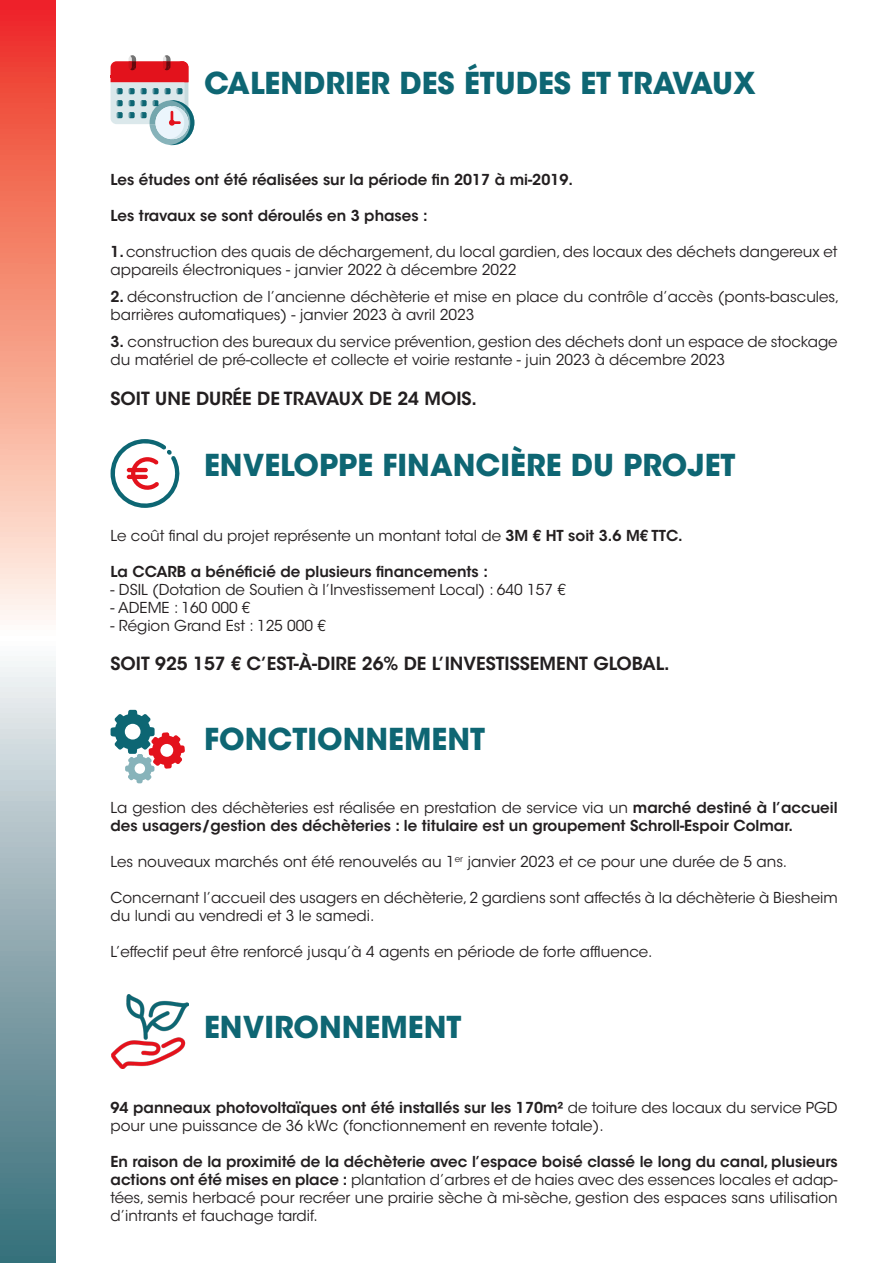
<style>
.page{position:relative;width:893px;height:1263px;background:#fff}
.page>*{position:absolute;margin:0;border:0;box-sizing:border-box;transform-origin:0 0}
.t1{font:700 30px "ITC Avant Garde Std";color:#0e6673}
.t2{font:600 18px "ITC Avant Garde Std";color:#231f20}
.t3{font:15px/18px "ITC Avant Garde Std";color:#231f20}
.t4{font:600 15px/18px "ITC Avant Garde Std";color:#231f20}
.s1{font-weight:600}
.s2{font-weight:400}
</style>
<div class="page">
<svg style="left:0;top:0;width:55px;height:1263px;background:#c4a19b"></svg>
<svg style="left:111px;top:55px;width:83px;height:90px"></svg>
<svg style="left:111px;top:439px;width:69px;height:69px"></svg>
<svg style="left:111px;top:710px;width:74px;height:73px"></svg>
<img style="left:112px;top:994px;width:77px;height:74px">
<p class="t1" style="left:204px;top:64px;width:553px">CALENDRIER DES ÉTUDES ET TRAVAUX</p>
<p class="t4" style="left:111px;top:171px;width:464px">Les études ont été réalisées sur la période fin 2017 à mi-2019.</p>
<p class="t4" style="left:111px;top:207px;width:319px">Les travaux se sont déroulés en 3 phases :</p>
<p class="t3" style="left:111px;top:243px;width:729px"><span class="s1">1.</span> construction des quais de déchargement, du local gardien, des locaux des déchets dangereux et appareils électroniques - janvier 2022 à décembre 2022</p>
<p class="t3" style="left:111px;top:288px;width:730px"><span class="s1">2.</span> déconstruction de l’ancienne déchèterie et mise en place du contrôle d’accès (ponts-bascules, barrières automatiques) - janvier 2023 à avril 2023</p>
<p class="t3" style="left:111px;top:333px;width:729px"><span class="s1">3.</span> construction des bureaux du service prévention, gestion des déchets dont un espace de stockage du matériel de pré-collecte et collecte et voirie restante - juin 2023 à décembre 2023</p>
<p class="t2" style="left:111px;top:387px;width:368px">SOIT UNE DURÉE DE TRAVAUX DE 24 MOIS.</p>
<p class="t1" style="left:204px;top:446px;width:533px">ENVELOPPE FINANCIÈRE DU PROJET</p>
<p class="t3" style="left:111px;top:526px;width:574px">Le coût final du projet représente un montant total de <span class="s1">3M € HT soit 3.6 M€ TTC.</span></p>
<p class="t4" style="left:111px;top:562px;width:379px">La CCARB a bénéficié de plusieurs financements :</p>
<p class="t3" style="left:111px;top:580px;width:457px">- DSIL (Dotation de Soutien à l’Investissement Local) : 640 157 €</p>
<p class="t3" style="left:111px;top:598px;width:141px">- ADEME : 160 000 €</p>
<p class="t3" style="left:111px;top:616px;width:217px">- Région Grand Est : 125 000 €</p>
<p class="t2" style="left:111px;top:652px;width:561px">SOIT 925 157 € C’EST-À-DIRE 26% DE L’INVESTISSEMENT GLOBAL.</p>
<p class="t1" style="left:204px;top:719px;width:283px">FONCTIONNEMENT</p>
<p class="t4" style="left:111px;top:798px;width:729px"><span class="s2">La gestion des déchèteries est réalisée en prestation de service via un</span> marché destiné à l’accueil des usagers/gestion des déchèteries : le titulaire est un groupement Schroll-Espoir Colmar.</p>
<p class="t3" style="left:111px;top:853px;width:678px">Les nouveaux marchés ont été renouvelés au 1<sup>er</sup> janvier 2023 et ce pour une durée de 5 ans.</p>
<p class="t3" style="left:111px;top:889px;width:729px">Concernant l’accueil des usagers en déchèterie, 2 gardiens sont affectés à la déchèterie à Biesheim du lundi au vendredi et 3 le samedi.</p>
<p class="t3" style="left:111px;top:943px;width:543px">L’effectif peut être renforcé jusqu’à 4 agents en période de forte affluence.</p>
<p class="t1" style="left:204px;top:1007px;width:259px">ENVIRONNEMENT</p>
<p class="t3" style="left:111px;top:1098px;width:729px"><span class="s1">94 panneaux photovoltaïques ont été installés sur les 170m²</span> de toiture des locaux du service PGD pour une puissance de 36 kWc (fonctionnement en revente totale).</p>
<p class="t3" style="left:111px;top:1152px;width:729px;text-align:justify"><span class="s1">En raison de la proximité de la déchèterie avec l’espace boisé classé le long du canal, plusieurs actions ont été mises en place :</span> plantation d’arbres et de haies avec des essences locales et adap&shy;tées, semis herbacé pour recréer une prairie sèche à mi-sèche, gestion des espaces sans utilisation d’intrants et fauchage tardif.</p>
</div>
